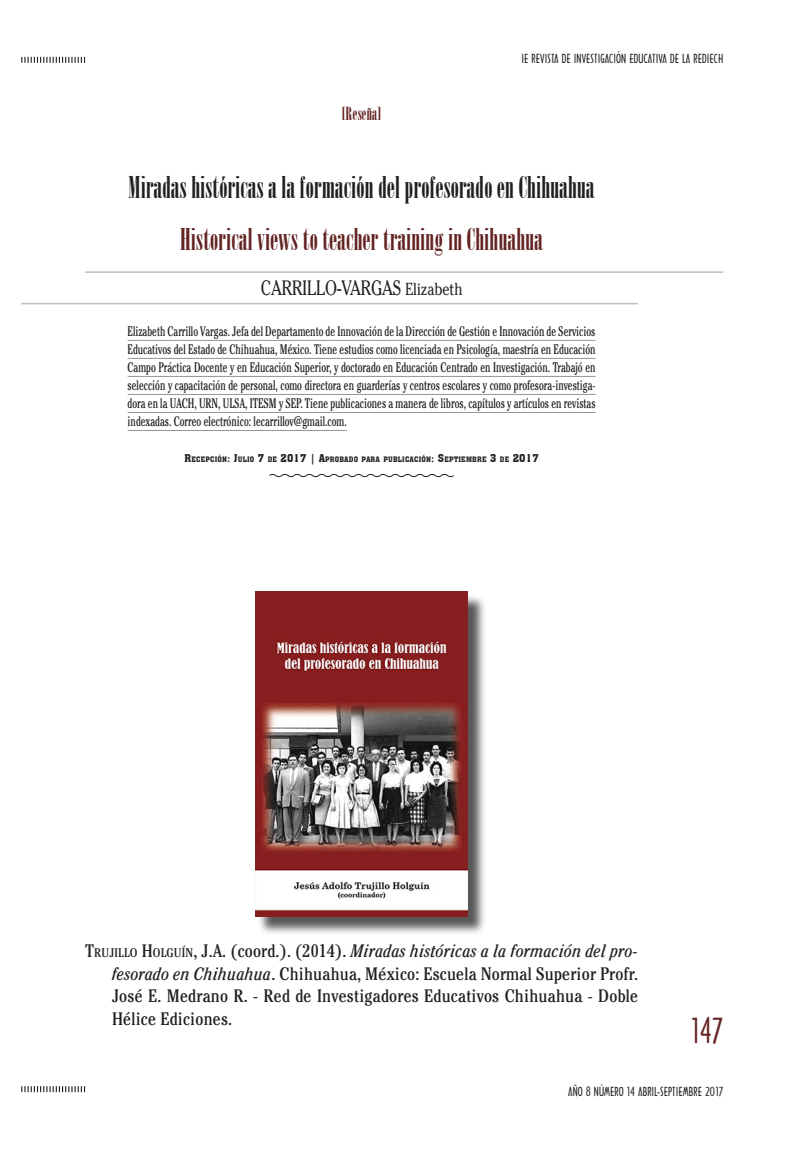
<style>
.page{position:relative;width:787px;height:1149px;background:#fff}
.page>*{position:absolute;margin:0;border:0;box-sizing:border-box;transform-origin:0 0}
.t1{font:33px "Architecture Plain";color:#632423;scale:.91 1}
.t2{font:30px "Onyx";letter-spacing:.005em;color:#231f20}
.t3{font:30px "Onyx";letter-spacing:.005em;color:#632423}
.t4{font:20.7px "Cheltenham";color:#231f20;scale:.78 1}
.t5{font:condensed 18px/22.5px "Cheltenham";letter-spacing:.01em;color:#231f20;text-align:justify}
.t6{font:18px "Onyx";letter-spacing:.005em;color:#632423}
.t7{font:condensed 13.8px/18px "Cheltenham";color:#231f20;text-align:justify;scale:.78 1}
.t8{font:12px "Architecture Plain";letter-spacing:.01em;color:#231f20}
.t9{font:7.35px "Aachen BT";letter-spacing:.02em;color:#231f20}
.s1{font-size:17.25px}
.s2{font-size:10.5px}
.s3{font-style:inherit}
.s4{font-size:12.6px}
.s5{font-style:italic}
</style>
<div class="page">
<svg style="left:21px;top:1086px;width:64px;height:5px"></svg>
<svg style="left:21px;top:57px;width:64px;height:6px"></svg>
<hr style="left:85px;top:271px;width:638px;height:2px;background:#bcbdc0">
<hr style="left:21px;top:303px;width:617px;height:1px;background:#bcbdc0">
<hr style="left:128px;top:340px;width:467px;height:1px;background:#939598">
<hr style="left:128px;top:358px;width:467px;height:1px;background:#939598">
<hr style="left:128px;top:376px;width:467px;height:1px;background:#939598">
<hr style="left:128px;top:394px;width:467px;height:1px;background:#939598">
<hr style="left:128px;top:412px;width:467px;height:1px;background:#939598">
<hr style="left:128px;top:430px;width:219px;height:1px;background:#939598">
<svg style="left:269px;top:474px;width:185px;height:4px"></svg>
<div style="left:257px;top:593px;width:229px;height:342px;background:#231f20;opacity:.75"></div>
<img style="left:255px;top:591px;width:213px;height:325px">
<h3 class="t6" style="left:342px;top:104px;width:40px">[Reseña]</h3>
<p class="t8" style="left:521px;top:53px;width:203px">IE REVISTA DE INVESTIGACIÓN EDUCATIVA DE LA REDIECH</p>
<h2 class="t2" style="left:128px;top:171px;width:467px">Miradas históricas a la formación del profesorado en Chihuahua</h2>
<h2 class="t3" style="left:180px;top:223px;width:364px">Historical views to teacher training in Chihuahua</h2>
<h3 class="t4" style="left:261px;top:276px;width:260px">CARRILLO-VARGAS <span class="s1">Elizabeth</span></h3>
<p class="t7" style="left:128px;top:322px;width:601px">Elizabeth Carrillo Vargas. Jefa del Departamento de Innovación de la Dirección de Gestión e Innovación de Servicios Educativos del Estado de Chihuahua, México. Tiene estudios como licenciada en Psicología, maestría en Educación Campo Práctica Docente y en Educación Superior, y doctorado en Educación Centrado en Investigación. Trabajó en selección y capacitación de personal, como directora en guarderías y centros escolares y como profesora-investiga&shy;dora en la UACH, URN, ULSA, ITESM y SEP. Tiene publicaciones a manera de libros, capítulos y artículos en revistas indexadas. Correo electrónico: lecarrillov@gmail.com.</p>
<p class="t9" style="left:184px;top:454px;width:356px"><span class="s2">R</span>ECEPCIÓN<span class="s2">: J</span>ULIO <span class="s2">7</span> DE <span class="s2">2017 | A</span>PROBADO PARA PUBLICACIÓN<span class="s2">: S</span>EPTIEMBRE <span class="s2">3</span> DE <span class="s2">2017</span></p>
<p class="t5" style="left:112px;top:939px;width:527px;text-indent:-27px"><span class="s3">T</span><span class="s4">RUJILLO</span> <span class="s3">H</span><span class="s4">OLGUÍN</span>, J.A. (coord.). (2014). <span class="s5">Miradas históricas a la formación del pro&shy;fesorado en Chihuahua</span>. Chihuahua, México: Escuela Normal Superior Profr.<br>José E. Medrano R. - Red de Investigadores Educativos Chihuahua - Doble Hélice Ediciones.</p>
<h1 class="t1" style="left:691px;top:1014px;width:37px">147</h1>
<p class="t8" style="left:568px;top:1085px;width:157px">AÑO 8 NÚMERO 14 ABRIL-SEPTIEMBRE 2017</p>
</div>
